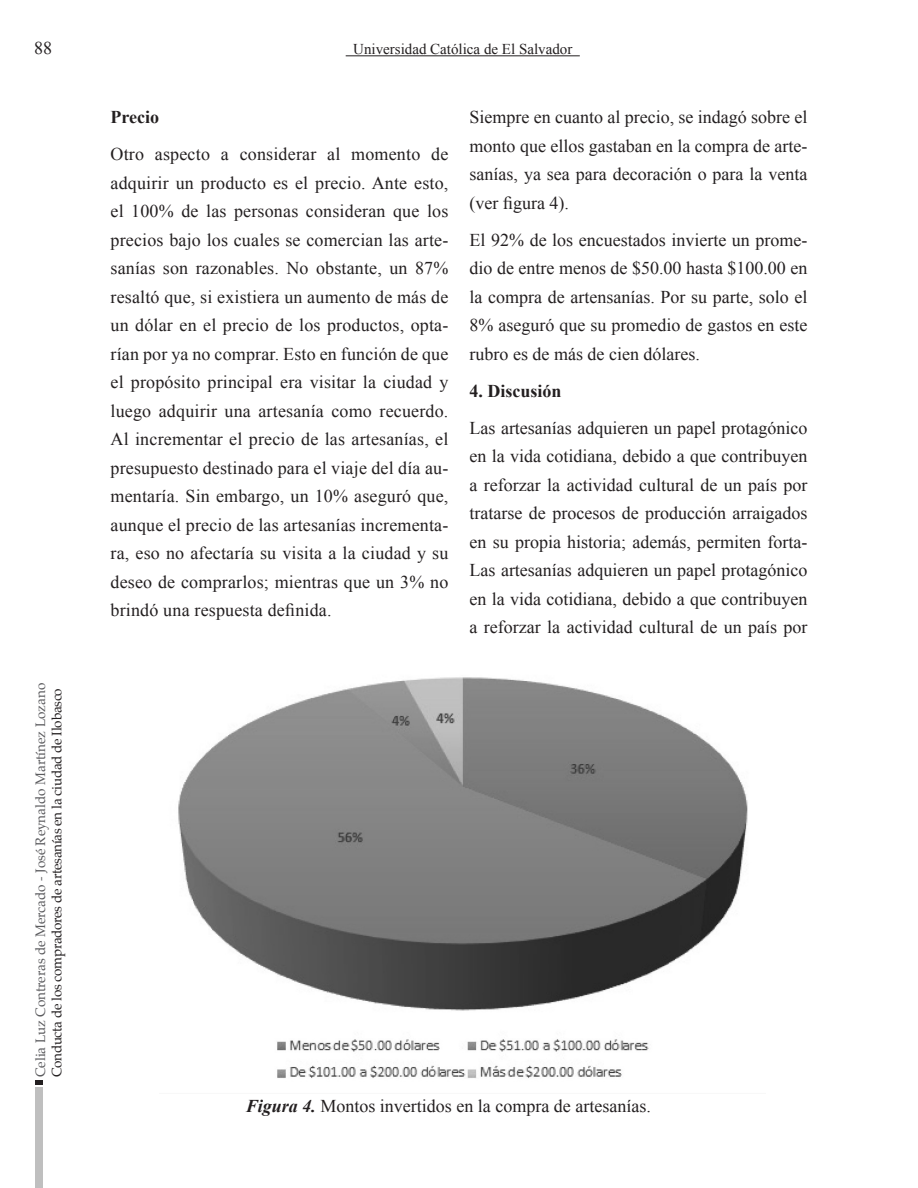
<style>
.page{position:relative;width:918px;height:1188px;background:#fff}
.page>*{position:absolute;margin:0;border:0;box-sizing:border-box;transform-origin:0 0}
.Anuario2016{font:18px/28.5px "Times New Roman";color:#231f20;text-align:justify}
.Anuario2016-2{font:700 18px "Times New Roman";color:#231f20}
.t1{font:15px "Times New Roman";color:#231f20}
.t2{font:13.5px "Palatino";letter-spacing:-.02em;color:#231f20}
.t3{font:13.5px "Palatino";color:#5a5a5d}
.s1{font-weight:700;font-style:italic}
</style>
<div class="page">
<hr style="left:346px;top:55px;width:234px;height:1px;background:#231f20">
<div style="left:35px;top:1087px;width:8px;height:101px;background:#bfbfbf"></div>
<svg style="left:35px;top:1081px;width:8px;height:4px"></svg>
<img style="left:178px;top:677px;width:570px;height:401px">
<p class="Anuario2016" style="left:34px;top:33px;width:19px">88</p>
<p class="t1" style="left:353px;top:39px;width:221px">Universidad Católica de El Salvador</p>
<p class="t3" style="left:29px;top:1077px;width:396px;rotate:-90deg">Celia Luz Contreras de Mercado - José Reynaldo Martínez Lozano</p>
<p class="t2" style="left:46px;top:1077px;width:391px;rotate:-90deg">Conducta de los compradores de artesanías en la ciudad de Ilobasco</p>
<p class="Anuario2016-2" style="left:111px;top:105px;width:50px">Precio</p>
<p class="Anuario2016" style="left:111px;top:139px;width:339px">Otro aspecto a considerar al momento de adquirir un producto es el precio. Ante esto, el 100% de las personas consideran que los precios bajo los cuales se comercian las arte&shy;sanías son razonables. No obstante, un 87% resaltó que, si existiera un aumento de más de un dólar en el precio de los productos, opta&shy;rían por ya no comprar. Esto en función de que el propósito principal era visitar la ciudad y luego adquirir una artesanía como recuerdo.<br>Al incrementar el precio de las artesanías, el presupuesto destinado para el viaje del día au&shy;mentaría. Sin embargo, un 10% aseguró que, aunque el precio de las artesanías incrementa&shy;ra, eso no afectaría su visita a la ciudad y su deseo de comprarlos; mientras que un 3% no brindó una respuesta definida.</p>
<p class="Anuario2016" style="left:470px;top:102px;width:339px">Siempre en cuanto al precio, se indagó sobre el monto que ellos gastaban en la compra de arte&shy;sanías, ya sea para decoración o para la venta (ver figura 4).</p>
<p class="Anuario2016" style="left:470px;top:225px;width:339px">El 92% de los encuestados invierte un prome&shy;dio de entre menos de $50.00 hasta $100.00 en la compra de artensanías. Por su parte, solo el 8% aseguró que su promedio de gastos en este rubro es de más de cien dólares.</p>
<p class="Anuario2016-2" style="left:470px;top:378px;width:94px">4. Discusión</p>
<p class="Anuario2016" style="left:470px;top:413px;width:339px">Las artesanías adquieren un papel protagónico en la vida cotidiana, debido a que contribuyen a reforzar la actividad cultural de un país por tratarse de procesos de producción arraigados en su propia historia; además, permiten forta-Las artesanías adquieren un papel protagónico en la vida cotidiana, debido a que contribuyen a reforzar la actividad cultural de un país por</p>
<p class="Anuario2016" style="left:246px;top:1092px;width:406px"><span class="s1">Figura 4.</span> Montos invertidos en la compra de artesanías.</p>
</div>
